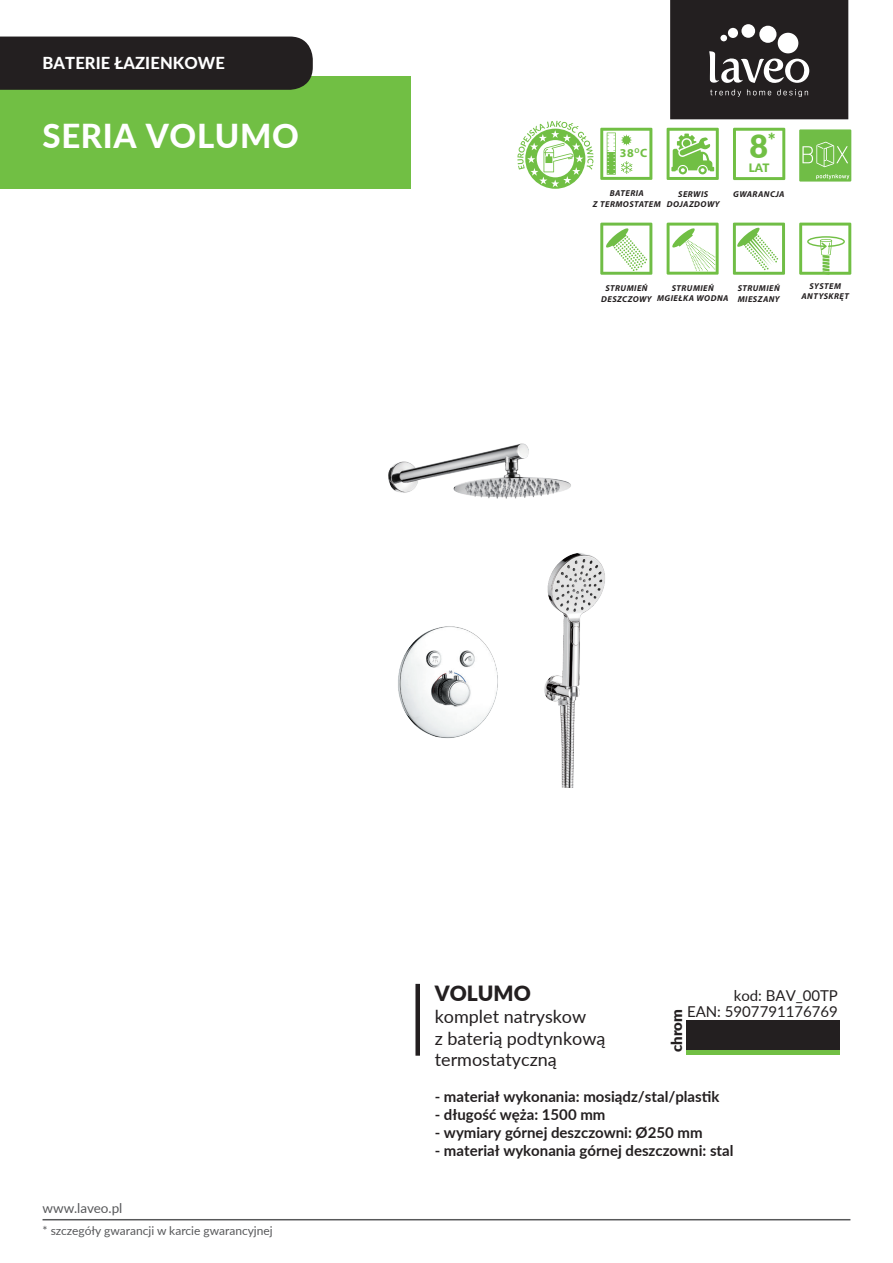
<style>
.page{position:relative;width:893px;height:1263px;background:#fff}
.page>*{position:absolute;margin:0;border:0;box-sizing:border-box;transform-origin:0 0}
.t1{font:800 33px "Lato";letter-spacing:.02em;color:#fff}
.t2{font:900 32.1px "Lato";color:#71bf44}
.t3{font:900 21px "Lato";color:#231f20}
.t4{font:18px/21.6px "Lato";color:#231f20}
.t5{font:800 16.5px "Lato";letter-spacing:.005em;color:#fff}
.t6{font:700 15px "Lato";color:#231f20}
.t7{font:15px/16.5px "Lato";color:#231f20;text-align:right}
.t8{font:900 15px "Lato";color:#231f20}
.t9{font:13.5px "Lato";color:#57585a}
.t10{font:12px "Lato";color:#57585a}
.t11{font:700 12px "Myriad Pro";color:#71bf44}
.t12{font:900 11.55px "Lato";color:#71bf44}
.t13{font:italic 700 8.55px/10.4px "Myriad Pro";letter-spacing:.055em;color:#231f20;text-align:center}
</style>
<div class="page">
<hr style="left:43px;top:1219px;width:807px;height:1px;background:#57585a">
<svg style="left:670px;top:0;width:178px;height:119px;background:#383435"></svg>
<div style="left:0;top:76px;width:411px;height:113px;background:#71bf44"></div>
<div style="left:0;top:37px;width:313px;height:53px;background:#231f20"></div>
<div style="left:415px;top:984px;width:5px;height:72px;background:#231f20"></div>
<div style="left:687px;top:1020px;width:153px;height:30px;background:#231f20"></div>
<hr style="left:687px;top:1050px;width:153px;height:4px;background:#71bf44">
<img style="left:388px;top:443px;width:217px;height:345px">
<svg style="left:517px;top:121px;width:76px;height:68px"></svg>
<svg style="left:667px;top:128px;width:52px;height:52px"></svg>
<svg style="left:733px;top:128px;width:52px;height:52px"></svg>
<svg style="left:799px;top:129px;width:52px;height:53px;background:#80c45b"></svg>
<svg style="left:799px;top:223px;width:52px;height:52px"></svg>
<svg style="left:733px;top:223px;width:52px;height:52px"></svg>
<svg style="left:600px;top:223px;width:52px;height:52px"></svg>
<svg style="left:600px;top:128px;width:52px;height:52px"></svg>
<svg style="left:667px;top:223px;width:52px;height:52px"></svg>
<p class="t5" style="left:43px;top:51px;width:184px">BATERIE ŁAZIENKOWE</p>
<h1 class="t1" style="left:43px;top:111px;width:258px">SERIA VOLUMO</h1>
<p class="t11" style="left:620px;top:146px;width:29px">38<sup>O</sup>C</p>
<h2 class="t2" style="left:749px;top:122px;width:28px">8<sup>*</sup></h2>
<p class="t12" style="left:749px;top:159px;width:22px">LAT</p>
<p class="t13" style="left:593px;top:188px;width:69px">BATERIA<br>Z TERMOSTATEM</p>
<p class="t13" style="left:667px;top:188px;width:55px">SERWIS<br>DOJAZDOWY</p>
<p class="t13" style="left:733px;top:188px;width:53px">GWARANCJA</p>
<p class="t13" style="left:657px;top:283px;width:73px">STRUMIEŃ<br>MGIEŁKA WODNA</p>
<p class="t13" style="left:601px;top:283px;width:52px">STRUMIEŃ<br>DESZCZOWY</p>
<p class="t13" style="left:738px;top:283px;width:44px;text-align:left">STRUMIEŃ<br>MIESZANY</p>
<p class="t13" style="left:802px;top:281px;width:49px">SYSTEM<br>ANTYSKRĘT</p>
<p class="t9" style="left:43px;top:1198px;width:81px">www.laveo.pl</p>
<p class="t10" style="left:43px;top:1222px;width:232px">* szczegóły gwarancji w karcie gwarancyjnej</p>
<h3 class="t3" style="left:435px;top:978px;width:98px">VOLUMO</h3>
<p class="t4" style="left:435px;top:1005px;width:172px">komplet natryskow<br>z baterią podtynkową termostatyczną</p>
<p class="t6" style="left:435px;top:1086px;width:286px">- materiał wykonania: mosiądz/stal/plastik</p>
<p class="t6" style="left:435px;top:1104px;width:172px">- długość węża: 1500 mm</p>
<p class="t6" style="left:435px;top:1122px;width:269px">- wymiary górnej deszczowni: Ø250 mm</p>
<p class="t6" style="left:435px;top:1140px;width:300px">- materiał wykonania górnej deszczowni: stal</p>
<p class="t7" style="left:687px;top:986px;width:152px">kod: BAV_00TP<br>EAN: 5907791176769</p>
<p class="t8" style="left:665px;top:1052px;width:45px;rotate:-90deg">chrom</p>
</div>
